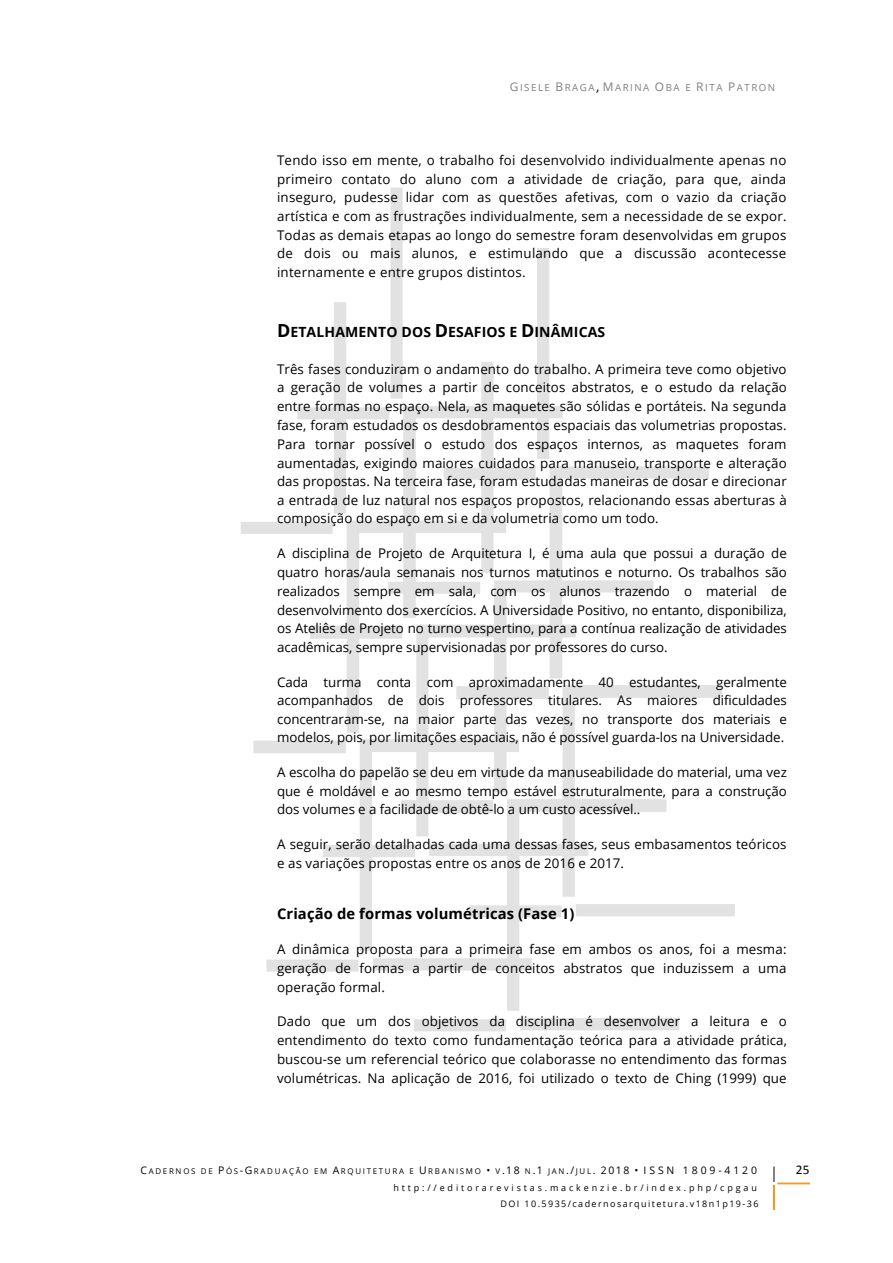
<style>
.page{position:relative;width:893px;height:1263px;background:#fff}
.page>*{position:absolute;margin:0;border:0;box-sizing:border-box;transform-origin:0 0}
.t1{font:700 14.7px "Open Sans";letter-spacing:.01em;color:#000}
.t2{font:700 14.1px "Open Sans";letter-spacing:.01em;color:#000}
.t3{font:13.35px/18.6px "Open Sans";letter-spacing:.005em;color:#000;text-align:justify}
.t4{font:13.35px "Calibri";color:#000}
.t5{font:9.75px "Open Sans";letter-spacing:.155em;color:#7f7f7f}
.t6{font:9px/16.5px "Open Sans";letter-spacing:.315em;color:#000;text-align:right}
.t7{font:7.95px "Open Sans";letter-spacing:.215em;color:#000}
.s1{font-size:11.85px}
.s2{font-family:"Calibri";font-size:13.35px;color:#000}
.s3{font-size:18px}
.s4{font-size:10.5px}
</style>
<div class="page">
<img style="left:773px;top:1166px;width:38px;height:44px">
<img style="left:240px;top:187px;width:495px;height:845px">
<p class="t5" style="left:510px;top:81px;width:267px"><span class="s1">G</span>ISELE <span class="s1">B</span>RAGA<span class="s2">,</span> <span class="s1">M</span>ARINA <span class="s1">O</span>BA E <span class="s1">R</span>ITA <span class="s1">P</span>ATRON</p>
<p class="t3" style="left:277px;top:150px;width:511px">Tendo isso em mente, o trabalho foi desenvolvido individualmente apenas no primeiro contato do aluno com a atividade de criação, para que, ainda inseguro, pudesse lidar com as questões afetivas, com o vazio da criação artística e com as frustrações individualmente, sem a necessidade de se expor.<br>Todas as demais etapas ao longo do semestre foram desenvolvidas em grupos de dois ou mais alunos, e estimulando que a discussão acontecesse internamente e entre grupos distintos.</p>
<p class="t2" style="left:277px;top:322px;width:330px"><span class="s3">D</span>ETALHAMENTO DOS <span class="s3">D</span>ESAFIOS E <span class="s3">D</span>INÂMICAS</p>
<p class="t3" style="left:277px;top:359px;width:511px">Três fases conduziram o andamento do trabalho. A primeira teve como objetivo a geração de volumes a partir de conceitos abstratos, e o estudo da relação entre formas no espaço. Nela, as maquetes são sólidas e portáteis. Na segunda fase, foram estudados os desdobramentos espaciais das volumetrias propostas.<br>Para tornar possível o estudo dos espaços internos, as maquetes foram aumentadas, exigindo maiores cuidados para manuseio, transporte e alteração das propostas. Na terceira fase, foram estudadas maneiras de dosar e direcionar a entrada de luz natural nos espaços propostos, relacionando essas aberturas à composição do espaço em si e da volumetria como um todo.</p>
<p class="t3" style="left:277px;top:544px;width:511px">A disciplina de Projeto de Arquitetura I, é uma aula que possui a duração de quatro horas/aula semanais nos turnos matutinos e noturno. Os trabalhos são realizados sempre em sala, com os alunos trazendo o material de desenvolvimento dos exercícios. A Universidade Positivo, no entanto, disponibiliza, os Ateliês de Projeto no turno vespertino, para a contínua realização de atividades acadêmicas, sempre supervisionadas por professores do curso.</p>
<p class="t3" style="left:277px;top:672px;width:511px">Cada turma conta com aproximadamente 40 estudantes, geralmente acompanhados de dois professores titulares. As maiores dificuldades concentraram-se, na maior parte das vezes, no transporte dos materiais e modelos, pois, por limitações espaciais, não é possível guarda-los na Universidade.</p>
<p class="t3" style="left:277px;top:763px;width:511px">A escolha do papelão se deu em virtude da manuseabilidade do material, uma vez que é moldável e ao mesmo tempo estável estruturalmente, para a construção dos volumes e a facilidade de obtê-lo a um custo acessível..</p>
<p class="t3" style="left:277px;top:835px;width:511px">A seguir, serão detalhadas cada uma dessas fases, seus embasamentos teóricos e as variações propostas entre os anos de 2016 e 2017.</p>
<p class="t1" style="left:277px;top:903px;width:299px">Criação de formas volumétricas (Fase 1)</p>
<p class="t3" style="left:277px;top:940px;width:511px">A dinâmica proposta para a primeira fase em ambos os anos, foi a mesma: geração de formas a partir de conceitos abstratos que induzissem a uma operação formal.</p>
<p class="t3" style="left:277px;top:1012px;width:511px">Dado que um dos objetivos da disciplina é desenvolver a leitura e o entendimento do texto como fundamentação teórica para a atividade prática, buscou-se um referencial teórico que colaborasse no entendimento das formas volumétricas. Na aplicação de 2016, foi utilizado o texto de Ching (1999) que</p>
<p class="t7" style="left:141px;top:1166px;width:618px"><span class="s4">C</span>ADERNOS DE <span class="s4">P</span>ÓS<span class="s4">-G</span>RADUAÇÃO EM <span class="s4">A</span>RQUITETURA E <span class="s4">U</span>RBANISMO <span class="s4">•</span> V<span class="s4">.18</span> N<span class="s4">.1</span> JAN<span class="s4">./</span>JUL<span class="s4">. 2018 • ISSN 1809-4120</span></p>
<p class="t6" style="left:393px;top:1179px;width:367px">http://editorarevistas.mackenzie.br/index.php/cpgau<br>DOI 10.5935/cadernosarquitetura.v18n1p19-36</p>
<p class="t4" style="left:796px;top:1161px;width:15px">25</p>
</div>
